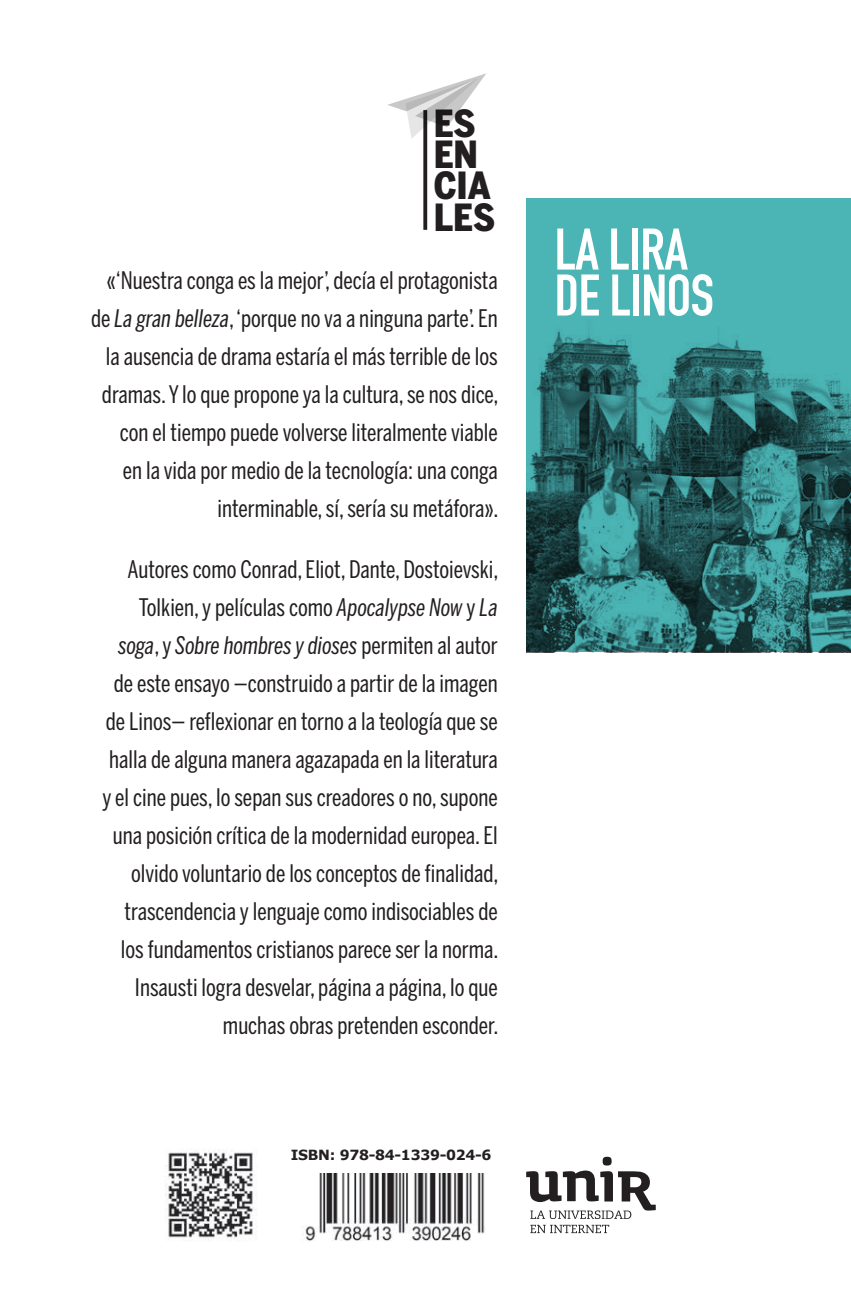
<style>
.page{position:relative;width:851px;height:1304px;background:#fff}
.page>*{position:absolute;margin:0;border:0;box-sizing:border-box;transform-origin:0 0}
.t1{font:700 57.6px/46px "DIN Condensed";letter-spacing:-.01em;color:#fff}
.t2{font:37.2px/31.2px "Benton Sans Cond Black SC";color:#231f20}
.t3{font:24px/38px "Benton Sans Comp";color:#231f20;text-align:right}
.t4{font:700 14px "Verdana";letter-spacing:-.02em;color:#231f20}
.s1{font-style:italic}
</style>
<div class="page">
<svg style="left:526px;top:198px;width:324px;height:454px;background:#368485"></svg>
<svg style="left:423px;top:139px;width:4px;height:91px"></svg>
<svg style="left:602px;top:1157px;width:9px;height:8px"></svg>
<svg style="left:526px;top:1171px;width:129px;height:48px"></svg>
<svg style="left:530px;top:1225px;width:79px;height:8px"></svg>
<svg style="left:387px;top:73px;width:99px;height:66px"></svg>
<img style="left:302px;top:1174px;width:184px;height:67px">
<img style="left:165px;top:1150px;width:89px;height:91px">
<p class="t2" style="left:433px;top:108px;width:63px">ES<br>EN<br>CIA<br>LES</p>
<p class="t3" style="left:91px;top:261px;width:409px">«‘Nuestra conga es la mejor’, decía el protagonista de <span class="s1">La gran belleza</span>, ‘porque no va a ninguna parte’. En la ausencia de drama estaría el más terrible de los dramas. Y lo que propone ya la cultura, se nos dice, con el tiempo puede volverse literalmente viable<br>en la vida por medio de la tecnología: una conga interminable, sí, sería su metáfora».</p>
<p class="t3" style="left:102px;top:550px;width:397px">Autores como Conrad, Eliot, Dante, Dostoievski, Tolkien, y películas como <span class="s1">Apocalypse Now</span> y <span class="s1">La soga</span>, y <span class="s1">Sobre hombres y dioses</span> permiten al autor de este ensayo —construido a partir de la imagen de Linos— reflexionar en torno a la teología que se halla de alguna manera agazapada en la literatura y el cine pues, lo sepan sus creadores o no, supone una posición crítica de la modernidad europea. El olvido voluntario de los conceptos de finalidad, trascendencia y lenguaje como indisociables de los fundamentos cristianos parece ser la norma.<br>Insausti logra desvelar, página a página, lo que muchas obras pretenden esconder.</p>
<p class="t4" style="left:291px;top:1146px;width:202px">ISBN: 978-84-1339-024-6</p>
<p class="t1" style="left:554px;top:226px;width:161px">LA LIRA<br>DE LINOS</p>
</div>
